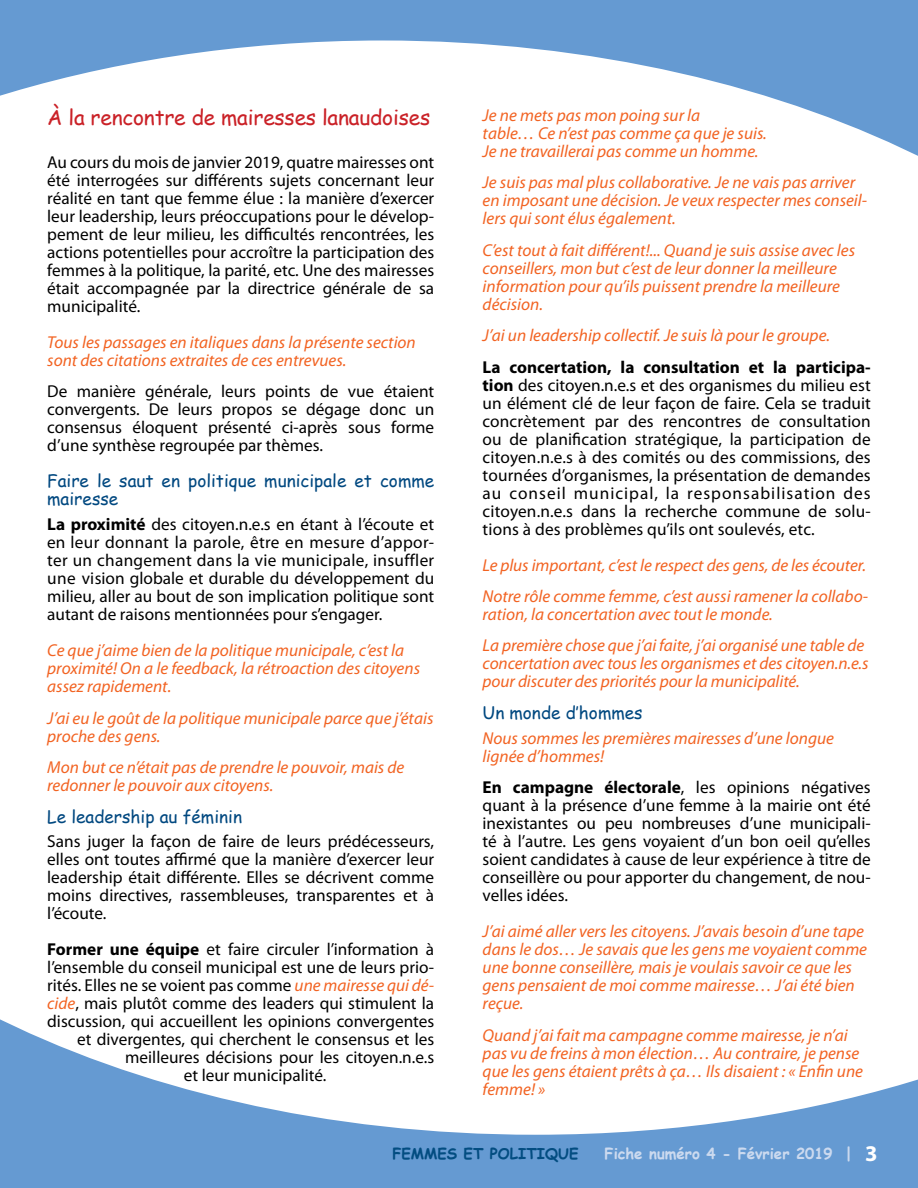
<style>
.page{position:relative;width:918px;height:1188px;background:#fff}
.page>*{position:absolute;margin:0;border:0;box-sizing:border-box;transform-origin:0 0}
.t1{font:21px "Comic Sans MS";letter-spacing:-.01em;color:#ca2127}
.t2{font:17.25px/18px "Myriad Pro";color:#000;text-align:justify}
.t3{font:italic 17.25px/18px "Myriad Pro";color:#f26322}
.t4{font:17.25px/18px "Comic Sans MS";color:#004880}
.t5{font:700 15px "Comic Sans MS";color:#ccdaef}
.t6{font:700 15px "Comic Sans MS";color:#034d81}
.s1{font-weight:700}
.s2{font-style:italic;color:#f26322}
.s3{font-family:"Myriad Pro";font-size:22.5px;color:#fff}
</style>
<div class="page">
<svg style="left:0;top:1019px;width:918px;height:169px"></svg>
<svg style="left:0;top:0;width:918px;height:156px"></svg>
<p class="t1" style="left:47px;top:102px;width:385px">À la rencontre de mairesses lanaudoises</p>
<p class="t2" style="left:47px;top:153px;width:389px">Au cours du mois de janvier 2019, quatre mairesses ont été interrogées sur différents sujets concernant leur réalité en tant que femme élue : la manière d’exercer leur leadership, leurs préoccupations pour le dévelop&shy;pement de leur milieu, les difficultés rencontrées, les actions potentielles pour accroître la participation des femmes à la politique, la parité, etc. Une des mairesses était accompagnée par la directrice générale de sa municipalité.</p>
<p class="t3" style="left:47px;top:333px;width:370px">Tous les passages en italiques dans la présente section sont des citations extraites de ces entrevues.</p>
<p class="t2" style="left:47px;top:382px;width:389px">De manière générale, leurs points de vue étaient convergents. De leurs propos se dégage donc un consensus éloquent présenté ci-après sous forme d’une synthèse regroupée par thèmes.</p>
<p class="t4" style="left:47px;top:472px;width:389px">Faire le saut en politique municipale et comme mairesse</p>
<p class="t2" style="left:47px;top:515px;width:389px"><span class="s1">La proximité</span> des citoyen.n.e.s en étant à l’écoute et en leur donnant la parole, être en mesure d’appor&shy;ter un changement dans la vie municipale, insuffler une vision globale et durable du développement du milieu, aller au bout de son implication politique sont autant de raisons mentionnées pour s’engager.</p>
<p class="t3" style="left:47px;top:641px;width:374px">Ce que j’aime bien de la politique municipale, c’est la proximité! On a le feedback, la rétroaction des citoyens assez rapidement.</p>
<p class="t3" style="left:47px;top:709px;width:388px">J’ai eu le goût de la politique municipale parce que j’étais proche des gens.</p>
<p class="t3" style="left:47px;top:758px;width:359px">Mon but ce n’était pas de prendre le pouvoir, mais de redonner le pouvoir aux citoyens.</p>
<p class="t4" style="left:47px;top:807px;width:196px">Le leadership au féminin</p>
<p class="t2" style="left:47px;top:832px;width:389px">Sans juger la façon de faire de leurs prédécesseurs, elles ont toutes affirmé que la manière d’exercer leur leadership était différente. Elles se décrivent comme moins directives, rassembleuses, transparentes et à l’écoute.</p>
<p class="t2" style="left:47px;top:940px;width:389px"><span class="s1">Former une équipe</span> et faire circuler l’information à</p>
<p class="t2" style="left:47px;top:958px;width:389px">l’ensemble du conseil municipal est une de leurs prio-</p>
<p class="t2" style="left:47px;top:976px;width:389px">rités. Elles ne se voient pas comme <span class="s2">une mairesse qui dé-</span></p>
<p class="t2" style="left:47px;top:994px;width:389px"><span class="s2">cide</span>, mais plutôt comme des leaders qui stimulent la</p>
<p class="t2" style="left:47px;top:1012px;width:389px">discussion, qui accueillent les opinions convergentes</p>
<p class="t2" style="left:77px;top:1030px;width:359px">et divergentes, qui cherchent le consensus et les</p>
<p class="t2" style="left:125px;top:1048px;width:310px">meilleures décisions pour les citoyen.n.e.s</p>
<p class="t2" style="left:184px;top:1066px;width:144px">et leur municipalité.</p>
<p class="t3" style="left:483px;top:106px;width:286px">Je ne mets pas mon poing sur la<br>table… Ce n’est pas comme ça que je suis.<br>Je ne travaillerai pas comme un homme.</p>
<p class="t3" style="left:483px;top:173px;width:386px">Je suis pas mal plus collaborative. Je ne vais pas arriver en imposant une décision. Je veux respecter mes conseil&shy;lers qui sont élus également.</p>
<p class="t3" style="left:483px;top:241px;width:374px">C’est tout à fait différent!... Quand je suis assise avec les conseillers, mon but c’est de leur donner la meilleure information pour qu’ils puissent prendre la meilleure décision.</p>
<p class="t3" style="left:483px;top:326px;width:349px">J’ai un leadership collectif. Je suis là pour le groupe.</p>
<p class="t2" style="left:483px;top:358px;width:390px"><span class="s1">La concertation, la consultation et la participa&shy;tion</span> des citoyen.n.e.s et des organismes du milieu est un élément clé de leur façon de faire. Cela se traduit concrètement par des rencontres de consultation ou de planification stratégique, la participation de citoyen.n.e.s à des comités ou des commissions, des tournées d’organismes, la présentation de demandes au conseil municipal, la responsabilisation des citoyen.n.e.s dans la recherche commune de solu&shy;tions à des problèmes qu’ils ont soulevés, etc.</p>
<p class="t3" style="left:483px;top:549px;width:387px;line-height:31.5px">Le plus important, c’est le respect des gens, de les écouter.<br>Notre rôle comme femme, c’est aussi ramener la collabo-</p>
<p class="t3" style="left:483px;top:598px;width:383px;line-height:31.5px">ration, la concertation avec tout le monde.<br>La première chose que j’ai faite, j’ai organisé une table de</p>
<p class="t3" style="left:483px;top:654px;width:387px">concertation avec tous les organismes et des citoyen.n.e.s pour discuter des priorités pour la municipalité.</p>
<p class="t4" style="left:483px;top:703px;width:162px">Un monde d’hommes</p>
<p class="t3" style="left:483px;top:729px;width:353px">Nous sommes les premières mairesses d’une longue lignée d’hommes!</p>
<p class="t2" style="left:483px;top:778px;width:390px"><span class="s1">En campagne électorale</span>, les opinions négatives quant à la présence d’une femme à la mairie ont été inexistantes ou peu nombreuses d’une municipali&shy;té à l’autre. Les gens voyaient d’un bon oeil qu’elles soient candidates à cause de leur expérience à titre de conseillère ou pour apporter du changement, de nou&shy;velles idées.</p>
<p class="t3" style="left:483px;top:922px;width:386px">J’ai aimé aller vers les citoyens. J’avais besoin d’une tape dans le dos… Je savais que les gens me voyaient comme une bonne conseillère, mais je voulais savoir ce que les gens pensaient de moi comme mairesse… J’ai été bien reçue.</p>
<p class="t3" style="left:483px;top:1026px;width:382px">Quand j’ai fait ma campagne comme mairesse, je n’ai pas vu de freins à mon élection… Au contraire, je pense que les gens étaient prêts à ça… Ils disaient : « Enfin une femme! »</p>
<p class="t6" style="left:392px;top:1143px;width:188px">FEMMES ET POLITIQUE</p>
<p class="t5" style="left:605px;top:1143px;width:274px">Fiche numéro 4 - Février 2019 | <span class="s3">3</span></p>
</div>
